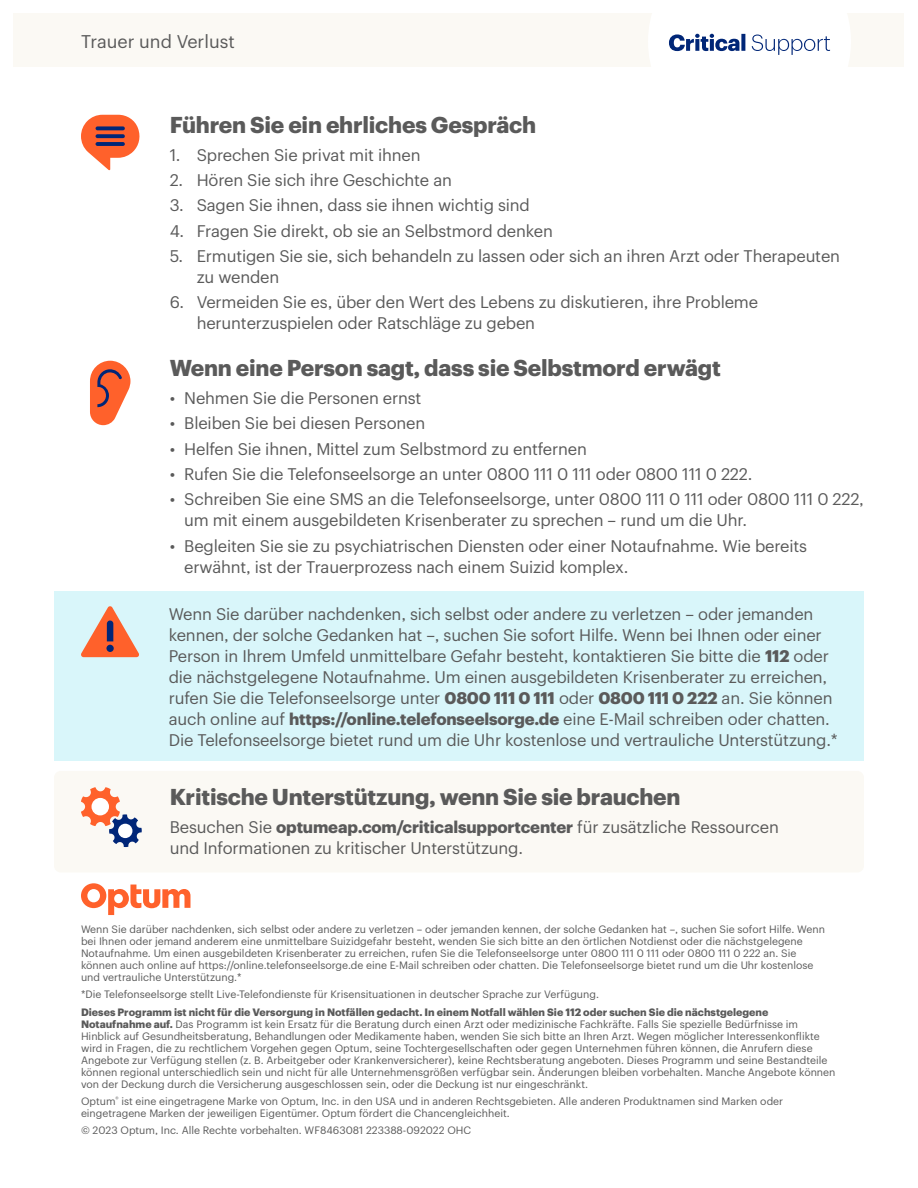
<style>
.page{position:relative;width:918px;height:1188px;background:#fff}
.page>*{position:absolute;margin:0;border:0;box-sizing:border-box;transform-origin:0 0}
.Section_Subhead{font:700 22.5px "Graphik UHG";letter-spacing:-.01em;color:#5a5a5a}
.t1{font:18px "Graphik UHG";color:#5a5a5a}
.Body{font:16.5px/21px "Graphik UHG";letter-spacing:-.01em;color:#5a5a5a}
.Disclaimer_Copyright{font:10.5px/12px "Graphik UHG";color:#5a5a5a}
.s1{font-weight:700}
</style>
<div class="page">
<div style="left:14px;top:14px;width:890px;height:54px;background:#fbf9f4"></div>
<svg style="left:648px;top:13px;width:203px;height:55px"></svg>
<div style="left:54px;top:771px;width:810px;height:101px;background:#fbf9f4;border-radius:7px"></div>
<svg style="left:81px;top:883px;width:109px;height:32px"></svg>
<svg style="left:81px;top:787px;width:61px;height:60px"></svg>
<div style="left:118px;top:824px;width:14px;height:14px;background:#fff;border-radius:50%"></div>
<div style="left:54px;top:591px;width:810px;height:170px;background:#d9f6fa"></div>
<svg style="left:81px;top:606px;width:58px;height:51px"></svg>
<svg style="left:81px;top:115px;width:59px;height:56px"></svg>
<svg style="left:90px;top:361px;width:40px;height:64px"></svg>
<p class="t1" style="left:81px;top:28px;width:155px">Trauer und Verlust</p>
<p class="Section_Subhead" style="left:170px;top:107px;width:368px">Führen Sie ein ehrliches Gespräch</p>
<p class="Body" style="left:170px;top:143px;width:252px">1. Sprechen Sie privat mit ihnen</p>
<p class="Body" style="left:170px;top:168px;width:284px">2. Hören Sie sich ihre Geschichte an</p>
<p class="Body" style="left:170px;top:194px;width:362px">3. Sagen Sie ihnen, dass sie ihnen wichtig sind</p>
<p class="Body" style="left:170px;top:219px;width:385px">4. Fragen Sie direkt, ob sie an Selbstmord denken</p>
<p class="Body" style="left:197px;top:244px;width:645px;text-indent:-27px">5. Ermutigen Sie sie, sich behandeln zu lassen oder sich an ihren Arzt oder Therapeuten zu wenden</p>
<p class="Body" style="left:197px;top:290px;width:563px;text-indent:-27px">6. Vermeiden Sie es, über den Wert des Lebens zu diskutieren, ihre Probleme herunterzuspielen oder Ratschläge zu geben</p>
<p class="Section_Subhead" style="left:170px;top:351px;width:553px">Wenn eine Person sagt, dass sie Selbstmord erwägt</p>
<p class="Body" style="left:170px;top:386px;width:253px">• Nehmen Sie die Personen ernst</p>
<p class="Body" style="left:170px;top:412px;width:257px">• Bleiben Sie bei diesen Personen</p>
<p class="Body" style="left:170px;top:437px;width:419px">• Helfen Sie ihnen, Mittel zum Selbstmord zu entfernen</p>
<p class="Body" style="left:170px;top:462px;width:584px">• Rufen Sie die Telefonseelsorge an unter 0800 111 0 111 oder 0800 111 0 222.</p>
<p class="Body" style="left:184px;top:488px;width:681px;text-indent:-15px">• Schreiben Sie eine SMS an die Telefonseelsorge, unter 0800 111 0 111 oder 0800 111 0 222, um mit einem ausgebildeten Krisenberater zu sprechen – rund um die Uhr.</p>
<p class="Body" style="left:184px;top:534px;width:624px;text-indent:-15px">• Begleiten Sie sie zu psychiatrischen Diensten oder einer Notaufnahme. Wie bereits erwähnt, ist der Trauerprozess nach einem Suizid komplex.</p>
<p class="Body" style="left:169px;top:602px;width:671px">Wenn Sie darüber nachdenken, sich selbst oder andere zu verletzen – oder jemanden kennen, der solche Gedanken hat –, suchen Sie sofort Hilfe. Wenn bei Ihnen oder einer Person in Ihrem Umfeld unmittelbare Gefahr besteht, kontaktieren Sie bitte die <span class="s1">112</span> oder die nächstgelegene Notaufnahme. Um einen ausgebildeten Krisenberater zu erreichen, rufen Sie die Telefonseelsorge unter <span class="s1">0800 111 0 111</span> oder <span class="s1">0800 111 0 222</span> an. Sie können auch online auf <span class="s1">https://online.telefonseelsorge.de</span> eine E-Mail schreiben oder chatten.<br>Die Telefonseelsorge bietet rund um die Uhr kostenlose und vertrauliche Unterstützung.*</p>
<p class="Section_Subhead" style="left:170px;top:780px;width:512px">Kritische Unterstützung, wenn Sie sie brauchen</p>
<p class="Body" style="left:170px;top:815px;width:611px">Besuchen Sie <span class="s1">optumeap.com/criticalsupportcenter</span> für zusätzliche Ressourcen und Informationen zu kritischer Unterstützung.</p>
<p class="Disclaimer_Copyright" style="left:81px;top:923px;width:746px">Wenn Sie darüber nachdenken, sich selbst oder andere zu verletzen – oder jemanden kennen, der solche Gedanken hat –, suchen Sie sofort Hilfe. Wenn bei Ihnen oder jemand anderem eine unmittelbare Suizidgefahr besteht, wenden Sie sich bitte an den örtlichen Notdienst oder die nächstgelegene Notaufnahme. Um einen ausgebildeten Krisenberater zu erreichen, rufen Sie die Telefonseelsorge unter 0800 111 0 111 oder 0800 111 0 222 an. Sie können auch online auf https://online.telefonseelsorge.de eine E-Mail schreiben oder chatten. Die Telefonseelsorge bietet rund um die Uhr kostenlose und vertrauliche Unterstützung.*</p>
<p class="Disclaimer_Copyright" style="left:81px;top:988px;width:520px">*Die Telefonseelsorge stellt Live-Telefondienste für Krisensituationen in deutscher Sprache zur Verfügung.</p>
<p class="Disclaimer_Copyright" style="left:81px;top:1005px;width:756px"><span class="s1">Dieses Programm ist nicht für die Versorgung in Notfällen gedacht. In einem Notfall wählen Sie 112 oder suchen Sie die nächstgelegene Notaufnahme auf.</span> Das Programm ist kein Ersatz für die Beratung durch einen Arzt oder medizinische Fachkräfte. Falls Sie spezielle Bedürfnisse im Hinblick auf Gesundheitsberatung, Behandlungen oder Medikamente haben, wenden Sie sich bitte an Ihren Arzt. Wegen möglicher Interessenkonflikte wird in Fragen, die zu rechtlichem Vorgehen gegen Optum, seine Tochtergesellschaften oder gegen Unternehmen führen können, die Anrufern diese Angebote zur Verfügung stellen (z. B. Arbeitgeber oder Krankenversicherer), keine Rechtsberatung angeboten. Dieses Programm und seine Bestandteile können regional unterschiedlich sein und nicht für alle Unternehmensgrößen verfügbar sein. Änderungen bleiben vorbehalten. Manche Angebote können von der Deckung durch die Versicherung ausgeschlossen sein, oder die Deckung ist nur eingeschränkt.</p>
<p class="Disclaimer_Copyright" style="left:81px;top:1094px;width:704px">Optum<sup>®</sup> ist eine eingetragene Marke von Optum, Inc. in den USA und in anderen Rechtsgebieten. Alle anderen Produktnamen sind Marken oder eingetragene Marken der jeweiligen Eigentümer. Optum fördert die Chancengleichheit.</p>
<p class="Disclaimer_Copyright" style="left:81px;top:1123px;width:392px">© 2023 Optum, Inc. Alle Rechte vorbehalten. WF8463081 223388-092022 OHC</p>
</div>
